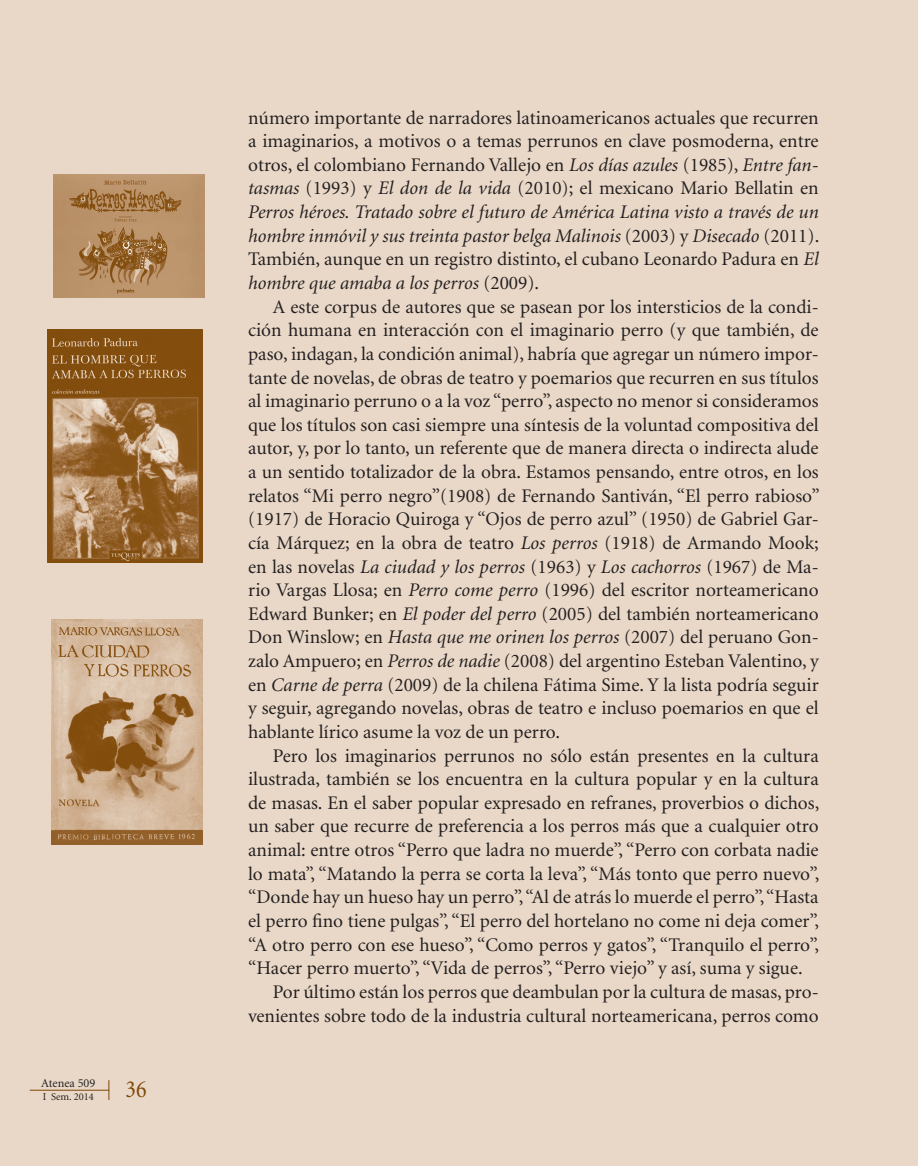
<style>
.page{position:relative;width:918px;height:1166px;background:#e9d8c7}
.page>*{position:absolute;margin:0;border:0;box-sizing:border-box;transform-origin:0 0}
.t1{font:24.5px "Minion";color:#7d4704;scale:.9 1}
.Saludo{font:19.25px/23.6px "Minion";color:#231f20;text-align:justify}
.Texto_de_cuerpo_1ª_s{font:19.25px/23.6px "Minion";color:#231f20;text-align:justify}
.Texto_de_cuerpo{font:19.25px/23.6px "Minion";color:#231f20;text-align:justify}
.t2{font:12.25px "Minion";color:#231f20}
.t3{font:10.5px "Minion";color:#231f20}
.s1{font-style:italic}
</style>
<div class="page">
<hr style="left:30px;top:1090px;width:79px;height:1px;background:#7d4704">
<svg style="left:109px;top:1080px;width:1px;height:20px"></svg>
<img style="left:53px;top:175px;width:152px;height:122px">
<img style="left:52px;top:619px;width:150px;height:226px">
<img style="left:48px;top:330px;width:154px;height:233px">
<p class="t2" style="left:41px;top:1077px;width:56px">Atenea 509</p>
<p class="t3" style="left:43px;top:1091px;width:53px">I Sem. 2014</p>
<p class="t1" style="left:126px;top:1077px;width:25px">36</p>
<p class="Texto_de_cuerpo" style="left:248px;top:106px;width:573px">número importante de narradores latinoamericanos actuales que recurren a imaginarios, a motivos o a temas perrunos en clave posmoderna, entre otros, el colombiano Fernando Vallejo en <span class="s1">Los días azules</span> (1985), <span class="s1">Entre fan&shy;tasmas</span> (1993) y <span class="s1">El don de la vida</span> (2010); el mexicano Mario Bellatin en <span class="s1">Perros héroes. Tratado sobre el futuro de América Latina visto a través de un hombre inmóvil y sus treinta pastor belga Malinois</span> (2003) y <span class="s1">Disecado</span> (2011).<br>También, aunque en un registro distinto, el cubano Leonardo Padura en <span class="s1">El hombre que amaba a los perros</span> (2009).</p>
<p class="Saludo" style="left:248px;top:295px;width:573px;text-indent:25px">A este corpus de autores que se pasean por los intersticios de la condi&shy;ción humana en interacción con el imaginario perro (y que también, de paso, indagan, la condición animal), habría que agregar un número impor&shy;tante de novelas, de obras de teatro y poemarios que recurren en sus títulos al imaginario perruno o a la voz “perro”, aspecto no menor si consideramos que los títulos son casi siempre una síntesis de la voluntad compositiva del autor, y, por lo tanto, un referente que de manera directa o indirecta alude a un sentido totalizador de la obra. Estamos pensando, entre otros, en los relatos “Mi perro negro”(1908) de Fernando Santiván, “El perro rabioso” (1917) de Horacio Quiroga y “Ojos de perro azul” (1950) de Gabriel Gar&shy;cía Márquez; en la obra de teatro <span class="s1">Los perros</span> (1918) de Armando Mook; en las novelas <span class="s1">La ciudad y los perros</span> (1963) y <span class="s1">Los cachorros</span> (1967) de Ma&shy;rio Vargas Llosa; en <span class="s1">Perro come perro</span> (1996) del escritor norteamericano Edward Bunker; en <span class="s1">El poder del perro</span> (2005) del también norteamericano Don Winslow; en <span class="s1">Hasta que me orinen los perros</span> (2007) del peruano Gon&shy;zalo Ampuero; en <span class="s1">Perros de nadie</span> (2008) del argentino Esteban Valentino, y en <span class="s1">Carne de perra</span> (2009) de la chilena Fátima Sime. Y la lista podría seguir y seguir, agregando novelas, obras de teatro e incluso poemarios en que el hablante lírico asume la voz de un perro.</p>
<p class="Texto_de_cuerpo_1ª_s" style="left:248px;top:744px;width:573px;text-indent:25px">Pero los imaginarios perrunos no sólo están presentes en la cultura ilustrada, también se los encuentra en la cultura popular y en la cultura de masas. En el saber popular expresado en refranes, proverbios o dichos, un saber que recurre de preferencia a los perros más que a cualquier otro animal: entre otros “Perro que ladra no muerde”, “Perro con corbata nadie lo mata”, “Matando la perra se corta la leva”, “Más tonto que perro nuevo”, “Donde hay un hueso hay un perro”, “Al de atrás lo muerde el perro”, “Hasta el perro fino tiene pulgas”, “El perro del hortelano no come ni deja comer”, “A otro perro con ese hueso”, “Como perros y gatos”, “Tranquilo el perro”, “Hacer perro muerto”, “Vida de perros”, “Perro viejo” y así, suma y sigue.</p>
<p class="Texto_de_cuerpo_1ª_s" style="left:248px;top:980px;width:572px;text-align:right">Por último están los perros que deambulan por la cultura de masas, pro&shy;venientes sobre todo de la industria cultural norteamericana, perros como</p>
</div>
